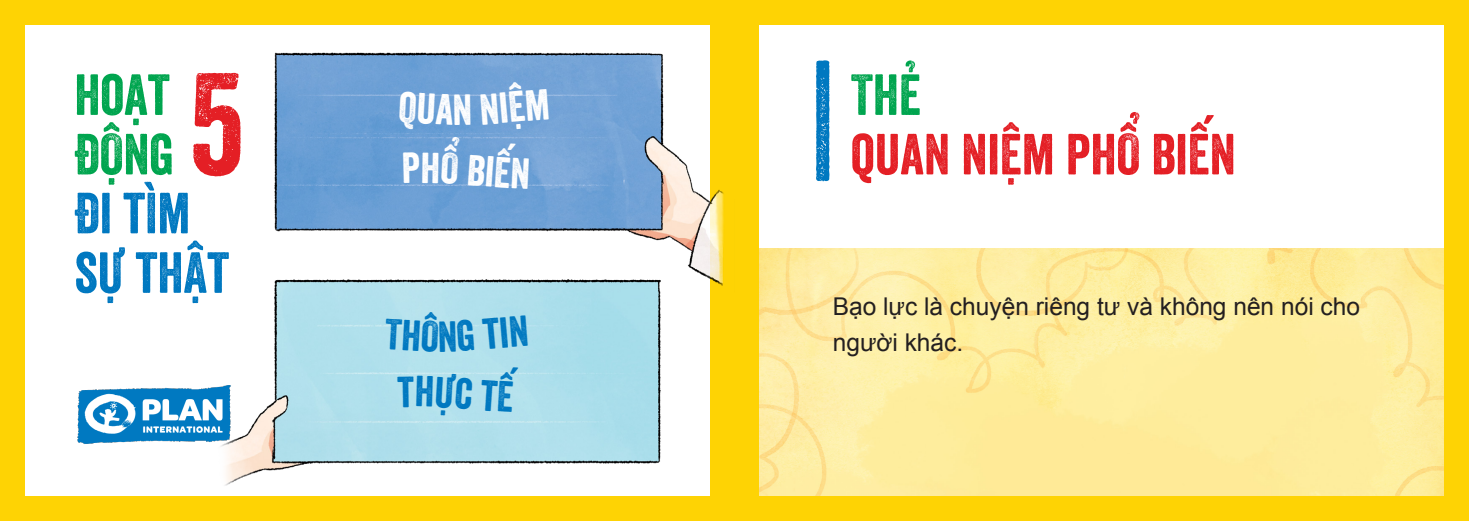
<style>
.page{position:relative;width:1469px;height:521px;background:#fff}
.page>*{position:absolute;margin:0;border:0;box-sizing:border-box;transform-origin:0 0}
.t1{font:140px "SVN Veneer";color:#e41f25}
.t2{font:140px "SVN Veneer";color:#0078c0}
.t3{font:56px "SVN Veneer";color:#e41f25}
.t4{font:56px/59.5px "SVN Veneer";color:#00a54f}
.t5{font:56px/59.5px "SVN Veneer";color:#0078c0}
.t6{font:24.5px/36.8px "Arial";color:#231f20}
</style>
<div class="page">
<img style="left:759px;top:248px;width:685px;height:248px">
<div style="left:734px;top:0;width:734px;height:25px;background:#fed304"></div>
<div style="left:734px;top:496px;width:734px;height:25px;background:#fed304"></div>
<div style="left:734px;top:0;width:25px;height:521px;background:#fed304"></div>
<div style="left:1444px;top:0;width:24px;height:521px;background:#fed304"></div>
<div style="left:0;top:0;width:734px;height:25px;background:#fed304"></div>
<div style="left:0;top:496px;width:734px;height:25px;background:#fed304"></div>
<div style="left:0;top:0;width:25px;height:521px;background:#fed304"></div>
<img style="left:221px;top:25px;width:513px;height:471px">
<img style="left:77px;top:382px;width:156px;height:64px">
<svg style="left:399px;top:91px;width:72px;height:39px"></svg>
<div style="left:480px;top:81px;width:69px;height:49px;background:#71a2d6"></div>
<div style="left:403px;top:136px;width:56px;height:48px;background:#6a9fd5"></div>
<div style="left:468px;top:142px;width:61px;height:47px;background:#6c9fd5"></div>
<div style="left:385px;top:311px;width:89px;height:41px;background:#b4e2ed"></div>
<div style="left:482px;top:315px;width:46px;height:34px;background:#afe0ec"></div>
<div style="left:397px;top:366px;width:121px;height:50px;background:#b3e1ed"></div>
<h1 class="t1" style="left:189px;top:14px;width:57px">5</h1>
<h2 class="t4" style="left:74px;top:60px;width:101px">HOẠT<br>ĐỘNG</h2>
<h2 class="t5" style="left:74px;top:178px;width:156px">ĐI TÌM<br>SỰ THẬT</h2>
<h1 class="t2" style="left:809px;top:15px;width:29px">|</h1>
<h2 class="t4" style="left:851px;top:60px;width:71px">THẺ</h2>
<h2 class="t3" style="left:851px;top:110px;width:386px">QUAN NIỆM PHỔ BIẾN</h2>
<p class="t6" style="left:832px;top:288px;width:529px">Bạo lực là chuyện riêng tư và không nên nói cho người khác.</p>
</div>
